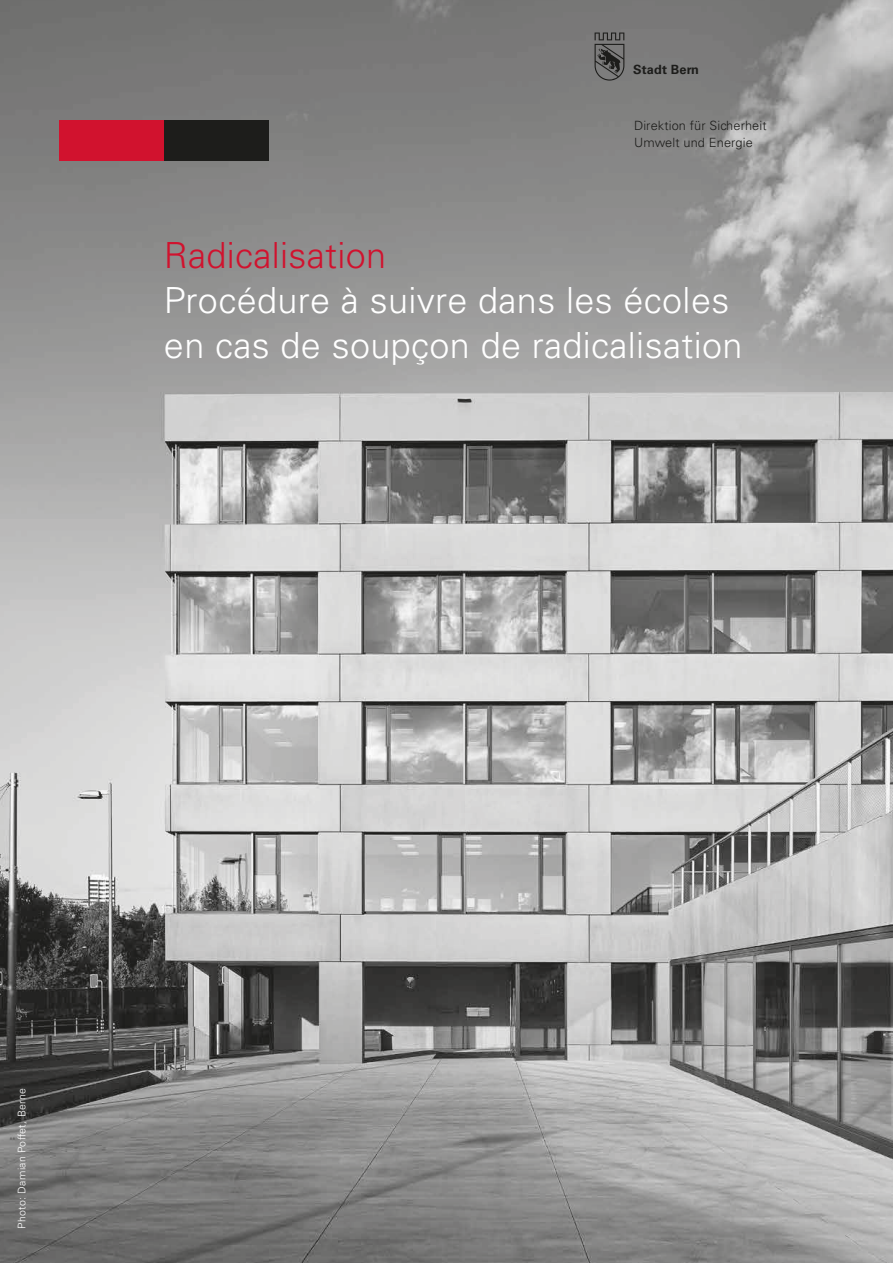
<style>
.page{position:relative;width:893px;height:1263px;background:#fff}
.page>*{position:absolute;margin:0;border:0;box-sizing:border-box;transform-origin:0 0}
.t1{font:300 36px/45px "Univers LT Std";letter-spacing:.01em;color:#fff}
.t2{font:300 36px "Univers LT Std";letter-spacing:.01em;color:#d1122e}
.t3{font:300 12.75px/17.2px "Univers LT Std";letter-spacing:.01em;color:#1d1d1b}
.t4{font:700 12.75px "Univers LT Std";letter-spacing:.01em;color:#1d1d1b}
.t5{font:300 10.5px "Univers LT Std";letter-spacing:.03em;color:#fff}
</style>
<div class="page">
<img style="left:0;top:0;width:893px;height:1263px">
<svg style="left:595px;top:33px;width:29px;height:48px"></svg>
<div style="left:164px;top:121px;width:104px;height:40px;background:#1d1d1b"></div>
<div style="left:60px;top:121px;width:104px;height:40px;background:#d1122e"></div>
<p class="t4" style="left:633px;top:62px;width:67px">Stadt Bern</p>
<p class="t3" style="left:634px;top:117px;width:134px">Direktion für Sicherheit<br>Umwelt und Energie</p>
<p class="t2" style="left:164px;top:233px;width:224px">Radicalisation</p>
<p class="t1" style="left:164px;top:277px;width:580px">Procédure à suivre dans les écoles en cas de soupçon de radicalisation</p>
<p class="t5" style="left:15px;top:1229px;width:142px;rotate:-90deg">Photo: Damian Poffet, Berne</p>
</div>
